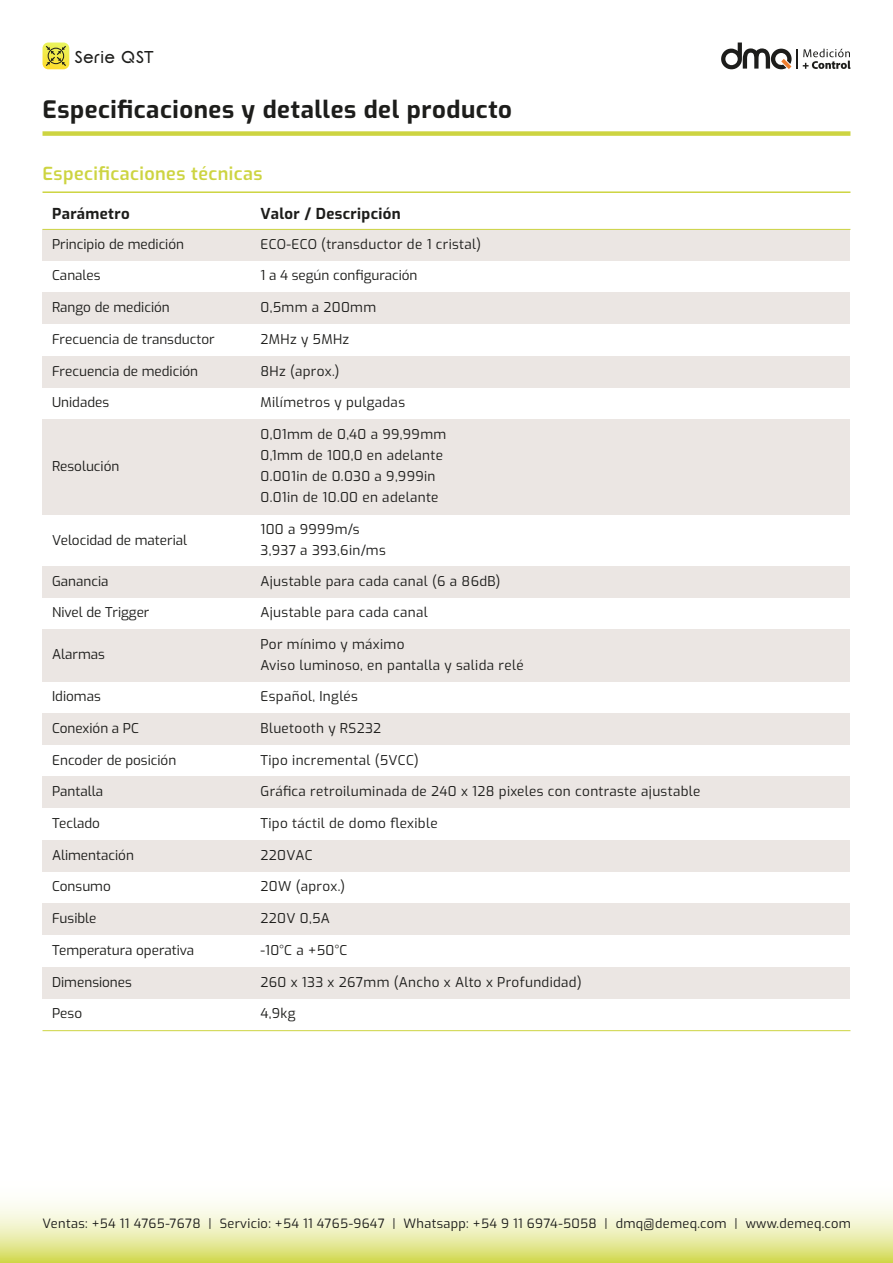
<style>
.page{position:relative;width:893px;height:1263px;background:#fff}
.page>*{position:absolute;margin:0;border:0;box-sizing:border-box;transform-origin:0 0}
.t1{font:700 24px "Exo";letter-spacing:.025em;color:#1d1d1b}
.t2{font:600 18px "Exo";letter-spacing:.025em;color:#cdd441}
.t3{font:18px "My Font";letter-spacing:.01em;color:#1d1d1b}
.t4{font:700 15px "Exo";letter-spacing:.025em;color:#1d1d1b}
.t5{font:13.5px/21px "Exo";letter-spacing:.025em;color:#1d1d1b}
.t6{font:13.5px "Exo";color:#1d1d1b}
.t7{font:12.75px "Exo";letter-spacing:.025em;color:#1d1d1b}
</style>
<div class="page">
<div style="left:43px;top:131px;width:807px;height:5px;background:#cdd441"></div>
<hr style="left:43px;top:191px;width:807px;height:2px;background:#cdd441">
<div style="left:43px;top:229px;width:807px;height:32px;background:#ebe6e3"></div>
<div style="left:43px;top:292px;width:807px;height:32px;background:#ebe6e3"></div>
<div style="left:43px;top:356px;width:807px;height:31px;background:#ebe6e3"></div>
<div style="left:43px;top:419px;width:807px;height:95px;background:#ebe6e3"></div>
<div style="left:43px;top:566px;width:807px;height:31px;background:#ebe6e3"></div>
<div style="left:43px;top:629px;width:807px;height:52px;background:#ebe6e3"></div>
<div style="left:43px;top:713px;width:807px;height:32px;background:#ebe6e3"></div>
<div style="left:43px;top:777px;width:807px;height:31px;background:#ebe6e3"></div>
<div style="left:43px;top:840px;width:807px;height:32px;background:#ebe6e3"></div>
<div style="left:43px;top:903px;width:807px;height:32px;background:#ebe6e3"></div>
<div style="left:43px;top:967px;width:807px;height:31px;background:#ebe6e3"></div>
<hr style="left:43px;top:229px;width:807px;height:1px;background:#cdd441">
<hr style="left:43px;top:1030px;width:807px;height:1px;background:#cdd441">
<svg style="left:43px;top:43px;width:26px;height:26px"></svg>
<svg style="left:0;top:1202px;width:893px;height:61px;background:#ebeeb2"></svg>
<hr style="left:796px;top:49px;width:2px;height:20px;background:#1d1d1b">
<svg style="left:721px;top:43px;width:71px;height:26px"></svg>
<svg style="left:803px;top:49px;width:47px;height:20px"></svg>
<h2 class="t3" style="left:74px;top:40px;width:81px">Serie QST</h2>
<h1 class="t1" style="left:43px;top:92px;width:471px">Especificaciones y detalles del producto</h1>
<h2 class="t2" style="left:43px;top:161px;width:222px">Especificaciones técnicas</h2>
<p class="t4" style="left:52px;top:202px;width:79px">Parámetro</p>
<p class="t4" style="left:261px;top:202px;width:142px">Valor / Descripción</p>
<p class="t6" style="left:52px;top:235px;width:134px">Principio de medición</p>
<p class="t5" style="left:261px;top:233px;width:222px">ECO-ECO (transductor de 1 cristal)</p>
<p class="t6" style="left:52px;top:266px;width:50px">Canales</p>
<p class="t6" style="left:261px;top:266px;width:159px">1 a 4 según configuración</p>
<p class="t6" style="left:52px;top:297px;width:119px">Rango de medición</p>
<p class="t5" style="left:261px;top:296px;width:117px">0,5mm a 200mm</p>
<p class="t6" style="left:52px;top:329px;width:164px">Frecuencia de transductor</p>
<p class="t5" style="left:261px;top:328px;width:90px">2MHz y 5MHz</p>
<p class="t6" style="left:52px;top:361px;width:148px">Frecuencia de medición</p>
<p class="t5" style="left:261px;top:359px;width:81px">8Hz (aprox.)</p>
<p class="t6" style="left:52px;top:393px;width:59px">Unidades</p>
<p class="t5" style="left:261px;top:391px;width:146px">Milímetros y pulgadas</p>
<p class="t6" style="left:52px;top:456px;width:69px">Resolución</p>
<p class="t5" style="left:261px;top:423px;width:187px">0,01mm de 0,40 a 99,99mm<br>0,1mm de 100,0 en adelante<br>0.001in de 0.030 a 9,999in<br>0.01in de 10.00 en adelante</p>
<p class="t6" style="left:52px;top:530px;width:137px">Velocidad de material</p>
<p class="t5" style="left:261px;top:518px;width:127px">100 a 9999m/s<br>3,937 a 393,6in/ms</p>
<p class="t6" style="left:52px;top:571px;width:58px">Ganancia</p>
<p class="t5" style="left:261px;top:570px;width:242px">Ajustable para cada canal (6 a 86dB)</p>
<p class="t6" style="left:52px;top:603px;width:99px">Nivel de Trigger</p>
<p class="t5" style="left:261px;top:601px;width:169px">Ajustable para cada canal</p>
<p class="t6" style="left:52px;top:644px;width:54px">Alarmas</p>
<p class="t5" style="left:261px;top:633px;width:265px">Por mínimo y máximo<br>Aviso luminoso, en pantalla y salida relé</p>
<p class="t6" style="left:52px;top:687px;width:50px">Idiomas</p>
<p class="t5" style="left:261px;top:685px;width:99px">Español, Inglés</p>
<p class="t6" style="left:52px;top:718px;width:88px">Conexión a PC</p>
<p class="t5" style="left:261px;top:717px;width:122px">Bluetooth y RS232</p>
<p class="t6" style="left:52px;top:750px;width:126px">Encoder de posición</p>
<p class="t5" style="left:261px;top:749px;width:160px">Tipo incremental (5VCC)</p>
<p class="t6" style="left:52px;top:782px;width:53px">Pantalla</p>
<p class="t5" style="left:261px;top:780px;width:441px">Gráfica retroiluminada de 240 x 128 pixeles con contraste ajustable</p>
<p class="t6" style="left:52px;top:813px;width:49px">Teclado</p>
<p class="t5" style="left:261px;top:812px;width:179px">Tipo táctil de domo flexible</p>
<p class="t6" style="left:52px;top:845px;width:83px">Alimentación</p>
<p class="t5" style="left:261px;top:844px;width:53px">220VAC</p>
<p class="t6" style="left:52px;top:877px;width:60px">Consumo</p>
<p class="t5" style="left:261px;top:875px;width:86px">20W (aprox.)</p>
<p class="t6" style="left:52px;top:908px;width:46px">Fusible</p>
<p class="t5" style="left:261px;top:907px;width:71px">220V 0,5A</p>
<p class="t6" style="left:52px;top:940px;width:143px">Temperatura operativa</p>
<p class="t5" style="left:261px;top:939px;width:88px">-10°C a +50°C</p>
<p class="t6" style="left:52px;top:972px;width:81px">Dimensiones</p>
<p class="t5" style="left:261px;top:970px;width:323px">260 x 133 x 267mm (Ancho x Alto x Profundidad)</p>
<p class="t5" style="left:52px;top:1002px;width:31px">Peso</p>
<p class="t5" style="left:261px;top:1002px;width:36px">4,9kg</p>
<p class="t7" style="left:43px;top:1214px;width:810px">Ventas: +54 11 4765-7678 | Servicio: +54 11 4765-9647 | Whatsapp: +54 9 11 6974-5058 | dmq@demeq.com | www.demeq.com</p>
</div>
